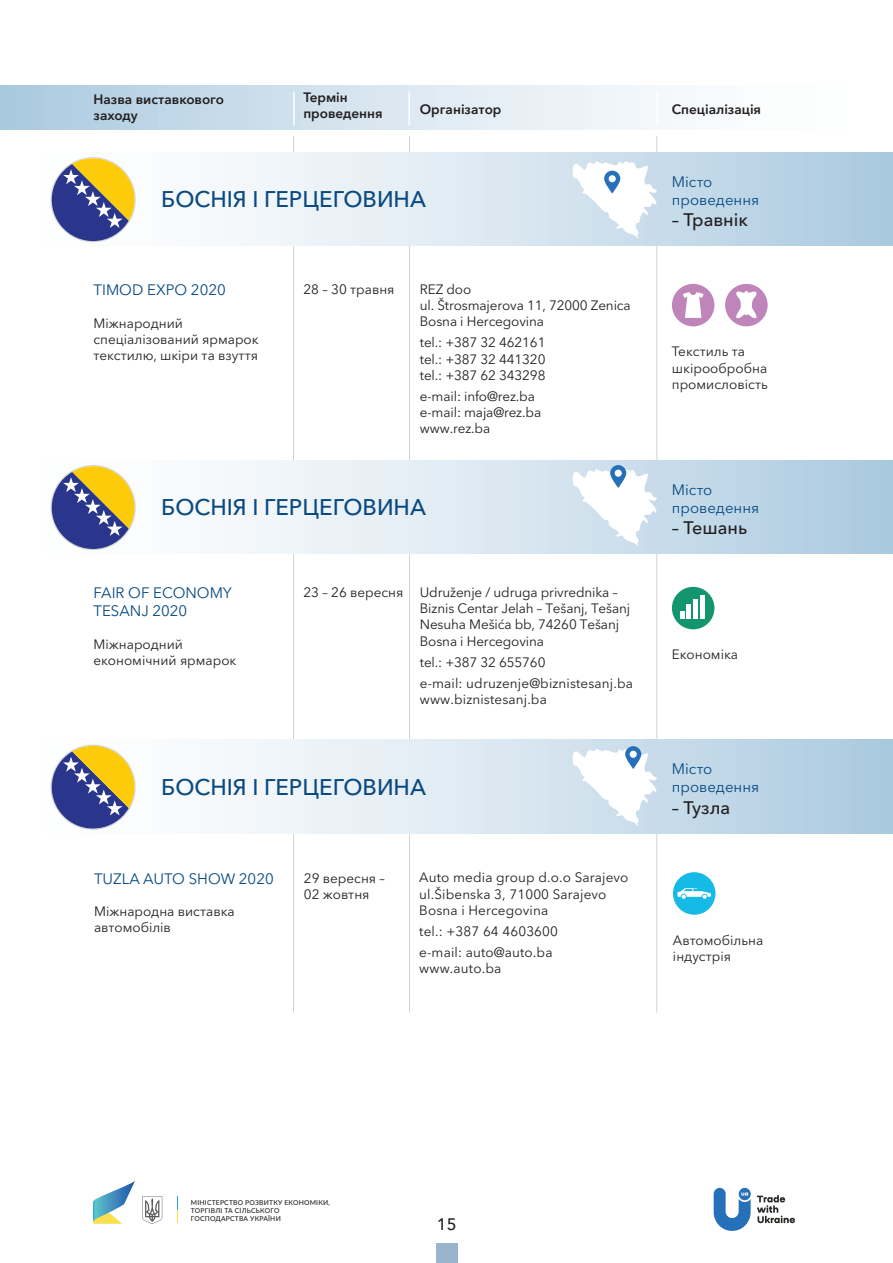
<style>
.page{position:relative;width:893px;height:1263px;background:#fff}
.page>*{position:absolute;margin:0;border:0;box-sizing:border-box;transform-origin:0 0}
.t1{font:500 22.5px "Avenir Next Cyr";color:#0a4a81}
.t2{font:500 18px "Avenir Next Cyr";color:#231f20}
.t3{font:500 16.5px "Avenir Next Cyr";color:#231f20}
.t4{font:15px/18px "Avenir Next Cyr";color:#084a81}
.t5{font:13.5px/16.2px "Avenir Next Cyr";color:#231f20}
.t6{font:600 13.5px/16.2px "Avenir Next Cyr";color:#231f20}
.t7{font:500 6.75px/8.1px "Lato";letter-spacing:.03em;color:#231f20}
</style>
<div class="page">
<div style="left:436px;top:1243px;width:21px;height:20px;background:#99b4cd"></div>
<div style="left:673px;top:872px;width:42px;height:43px;background:#16bae6;border-radius:50%"></div>
<svg style="left:677px;top:888px;width:34px;height:11px"></svg>
<div style="left:672px;top:587px;width:42px;height:42px;background:#13966e;border-radius:50%"></div>
<svg style="left:680px;top:611px;width:4px;height:8px"></svg>
<hr style="left:687px;top:604px;width:4px;height:15px;background:#fff">
<hr style="left:694px;top:600px;width:4px;height:19px;background:#fff">
<hr style="left:700px;top:595px;width:4px;height:24px;background:#fff">
<div style="left:672px;top:284px;width:42px;height:42px;background:#bf84b9;border-radius:50%"></div>
<svg style="left:683px;top:292px;width:21px;height:26px"></svg>
<hr style="left:293px;top:136px;width:1px;height:877px;background:#d1d2d4">
<hr style="left:656px;top:136px;width:1px;height:877px;background:#d1d2d4">
<hr style="left:409px;top:136px;width:1px;height:877px;background:#d1d2d4">
<div style="left:0;top:85px;width:893px;height:44px;background:linear-gradient(to right,#b0cde1,#fff)"></div>
<hr style="left:293px;top:92px;width:2px;height:33px;background:#fff">
<hr style="left:408px;top:92px;width:2px;height:33px;background:#fff">
<hr style="left:656px;top:92px;width:2px;height:33px;background:#fff">
<div style="left:0;top:152px;width:893px;height:94px;background:linear-gradient(to right,#fff,#b0cde2)"></div>
<div style="left:0;top:460px;width:893px;height:94px;background:linear-gradient(to right,#fff,#b0cde2)"></div>
<div style="left:0;top:740px;width:893px;height:93px;background:linear-gradient(to right,#fff,#b0cde2)"></div>
<svg style="left:51px;top:157px;width:85px;height:85px"></svg>
<svg style="left:51px;top:465px;width:85px;height:85px"></svg>
<svg style="left:51px;top:745px;width:85px;height:85px"></svg>
<svg style="left:571px;top:161px;width:88px;height:79px"></svg>
<svg style="left:571px;top:469px;width:88px;height:78px"></svg>
<svg style="left:571px;top:748px;width:88px;height:79px"></svg>
<svg style="left:604px;top:171px;width:16px;height:23px"></svg>
<div style="left:609px;top:175px;width:7px;height:7px;background:#fff;border-radius:50%"></div>
<svg style="left:610px;top:465px;width:16px;height:23px"></svg>
<div style="left:615px;top:470px;width:7px;height:7px;background:#fff;border-radius:50%"></div>
<svg style="left:625px;top:746px;width:16px;height:23px"></svg>
<div style="left:630px;top:751px;width:7px;height:7px;background:#fff;border-radius:50%"></div>
<hr style="left:0;top:152px;width:1px;height:94px;background:#fff">
<hr style="left:0;top:816px;width:1px;height:93px;background:#fff">
<div style="left:725px;top:284px;width:43px;height:42px;background:#bf84b9;border-radius:50%"></div>
<svg style="left:736px;top:290px;width:21px;height:29px"></svg>
<svg style="left:757px;top:1195px;width:38px;height:28px"></svg>
<svg style="left:714px;top:1188px;width:37px;height:43px"></svg>
<svg style="left:93px;top:1181px;width:42px;height:43px"></svg>
<svg style="left:142px;top:1196px;width:20px;height:28px"></svg>
<svg style="left:177px;top:1197px;width:1px;height:25px"></svg>
<p class="t6" style="left:94px;top:91px;width:132px">Назва виставкового заходу</p>
<p class="t6" style="left:303px;top:89px;width:81px">Термін проведення</p>
<p class="t6" style="left:420px;top:101px;width:83px">Організатор</p>
<p class="t6" style="left:672px;top:101px;width:91px">Спеціалізація</p>
<h1 class="t1" style="left:161px;top:186px;width:266px">БОСНІЯ І ГЕРЦЕГОВИНА</h1>
<p class="t4" style="left:94px;top:281px;width:134px">TIMOD EXPO 2020</p>
<p class="t5" style="left:94px;top:315px;width:167px">Міжнародний спеціалізований ярмарок текстилю, шкіри та взуття</p>
<p class="t5" style="left:303px;top:281px;width:93px">28 – 30 травня</p>
<p class="t5" style="left:420px;top:281px;width:212px">REZ doo<br>ul. Štrosmajerova 11, 72000 Zenica<br>Bosna i Hercegovina</p>
<p class="t5" style="left:420px;top:335px;width:127px;text-align:justify">tel.: +387 32 462161 tel.: +387 32 441320 tel.: +387 62 343298</p>
<p class="t5" style="left:420px;top:388px;width:123px">e-mail: info@rez.ba e-mail: maja@rez.ba www.rez.ba</p>
<h1 class="t1" style="left:161px;top:494px;width:266px">БОСНІЯ І ГЕРЦЕГОВИНА</h1>
<p class="t4" style="left:94px;top:584px;width:140px">FAIR OF ECONOMY<br>TESANJ 2020</p>
<p class="t5" style="left:94px;top:636px;width:144px">Міжнародний економічний ярмарок</p>
<p class="t5" style="left:420px;top:584px;width:212px;text-indent:-116px">23 – 26 вересня Udruženje / udruga privrednika – Biznis Centar Jelah – Tešanj, Tešanj Nesuha Mešića bb, 74260 Tešanj Bosna i Hercegovina</p>
<p class="t5" style="left:420px;top:651px;width:215px;line-height:21px">tel.: +387 32 655760<br>e-mail: udruzenje@biznistesanj.ba</p>
<p class="t5" style="left:420px;top:691px;width:129px">www.biznistesanj.ba</p>
<h1 class="t1" style="left:161px;top:773px;width:266px">БОСНІЯ І ГЕРЦЕГОВИНА</h1>
<p class="t4" style="left:94px;top:869px;width:181px">TUZLA AUTO SHOW 2020</p>
<p class="t5" style="left:94px;top:903px;width:142px">Міжнародна виставка автомобілів</p>
<p class="t5" style="left:304px;top:870px;width:83px">29 вересня –<br>02 жовтня</p>
<p class="t5" style="left:419px;top:870px;width:211px">Auto media group d.o.o Sarajevo ul.Šibenska 3, 71000 Sarajevo<br>Bosna i Hercegovina</p>
<p class="t5" style="left:419px;top:921px;width:140px;line-height:21px">tel.: +387 64 4603600 e-mail: auto@auto.ba</p>
<p class="t5" style="left:419px;top:960px;width:83px">www.auto.ba</p>
<p class="t4" style="left:672px;top:172px;width:89px">Місто проведення</p>
<h2 class="t2" style="left:672px;top:209px;width:77px">– Травнік</h2>
<p class="t5" style="left:672px;top:344px;width:97px">Текстиль та шкірообробна промисловість</p>
<p class="t4" style="left:672px;top:480px;width:89px">Місто проведення</p>
<h2 class="t2" style="left:672px;top:517px;width:77px">– Тешань</h2>
<p class="t5" style="left:672px;top:647px;width:68px">Економіка</p>
<p class="t4" style="left:672px;top:760px;width:89px">Місто проведення</p>
<h2 class="t2" style="left:672px;top:797px;width:60px">– Тузла</h2>
<p class="t5" style="left:673px;top:932px;width:92px">Автомобільна індустрія</p>
<p class="t7" style="left:191px;top:1198px;width:141px">МІНІСТЕРСТВО РОЗВИТКУ ЕКОНОМІКИ,<br>ТОРГІВЛІ ТА СІЛЬСЬКОГО<br>ГОСПОДАРСТВА УКРАЇНИ</p>
<p class="t3" style="left:437px;top:1214px;width:21px">15</p>
</div>
